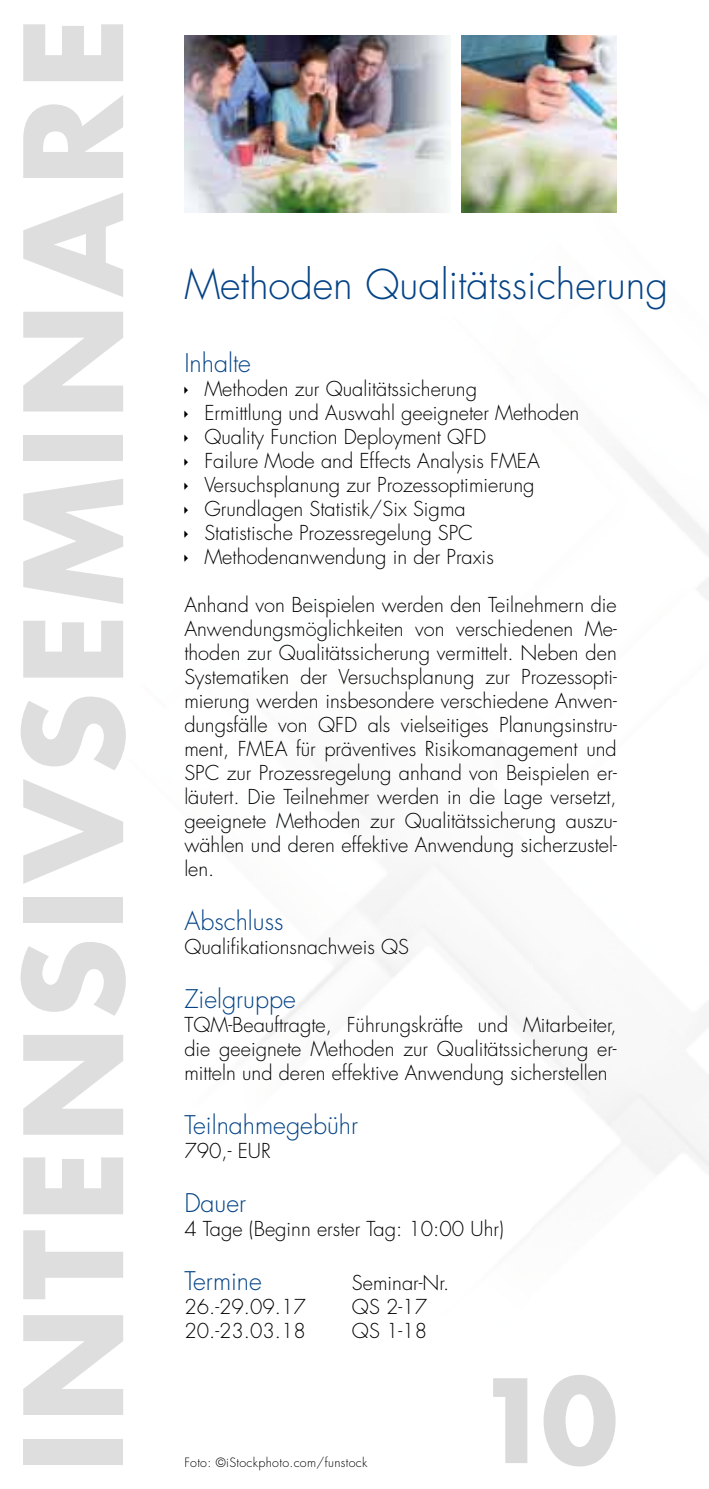
<style>
.page{position:relative;width:709px;height:1489px;background:#fff}
.page>*{position:absolute;margin:0;border:0;box-sizing:border-box;transform-origin:0 0}
.t1{font:700 132.5px "Futura Std";letter-spacing:.05em;color:#dedede}
.t2{font:700 112.5px "Futura Std";color:#dadada}
.t3{font:300 40px "Futura Std";color:#044386}
.t4{font:300 25px "Futura Std";color:#044386}
.t5{font:300 20px/24px "Futura Std";color:#000;text-align:justify}
.t6{font:300 12.5px "Futura Std";letter-spacing:.025em;color:#000}
</style>
<div class="page">
<img style="left:184px;top:35px;width:266px;height:178px">
<img style="left:461px;top:35px;width:156px;height:178px">
<h1 class="t1" style="left:-15px;top:1472px;width:1457px;rotate:-90deg">INTENSIVSEMINARE</h1>
<h3 class="t3" style="left:184px;top:260px;width:485px">Methoden Qualitätssicherung</h3>
<p class="t4" style="left:184px;top:347px;width:68px">Inhalte</p>
<p class="t5" style="left:204px;top:377px;width:376px;text-align:left">Methoden zur Qualitätssicherung<br>Ermittlung und Auswahl geeigneter Methoden Quality Function Deployment QFD<br>Failure Mode and Effects Analysis FMEA Versuchsplanung zur Prozessoptimierung Grundlagen Statistik/Six Sigma<br>Statistische Prozessregelung SPC Methodenanwendung in der Praxis</p>
<p class="t5" style="left:184px;top:593px;width:434px">Anhand von Beispielen werden den Teilnehmern die Anwendungsmöglichkeiten von verschiedenen Me&shy;thoden zur Qualitätssicherung vermittelt. Neben den Systematiken der Versuchsplanung zur Prozessopti&shy;mierung werden insbesondere verschiedene Anwen&shy;dungsfälle von QFD als vielseitiges Planungsinstru&shy;ment, FMEA für präventives Risikomanagement und SPC zur Prozessregelung anhand von Beispielen er&shy;läutert. Die Teilnehmer werden in die Lage versetzt, geeignete Methoden zur Qualitätssicherung auszu&shy;wählen und deren effektive Anwendung sicherzustel&shy;len.</p>
<p class="t4" style="left:184px;top:905px;width:101px">Abschluss</p>
<p class="t5" style="left:184px;top:935px;width:226px">Qualifikationsnachweis QS</p>
<p class="t4" style="left:184px;top:983px;width:113px">Zielgruppe</p>
<p class="t5" style="left:184px;top:1013px;width:434px">TQM-Beauftragte, Führungskräfte und Mitarbeiter, die geeignete Methoden zur Qualitätssicherung er&shy;mitteln und deren effektive Anwendung sicherstellen</p>
<p class="t4" style="left:184px;top:1109px;width:175px">Teilnahmegebühr</p>
<p class="t5" style="left:184px;top:1139px;width:88px">790,- EUR</p>
<p class="t4" style="left:184px;top:1187px;width:63px">Dauer</p>
<p class="t5" style="left:184px;top:1217px;width:321px">4 Tage (Beginn erster Tag: 10:00 Uhr)</p>
<p class="t4" style="left:184px;top:1265px;width:79px">Termine</p>
<p class="t5" style="left:352px;top:1271px;width:99px">Seminar-Nr.</p>
<p class="t5" style="left:184px;top:1295px;width:123px">26.-29.09.17</p>
<p class="t5" style="left:352px;top:1295px;width:77px">QS 2-17</p>
<p class="t5" style="left:184px;top:1319px;width:123px">20.-23.03.18</p>
<p class="t5" style="left:352px;top:1319px;width:77px">QS 1-18</p>
<p class="t6" style="left:184px;top:1454px;width:185px">Foto: ©iStockphoto.com/funstock</p>
<h2 class="t2" style="left:475px;top:1345px;width:145px">10</h2>
</div>
